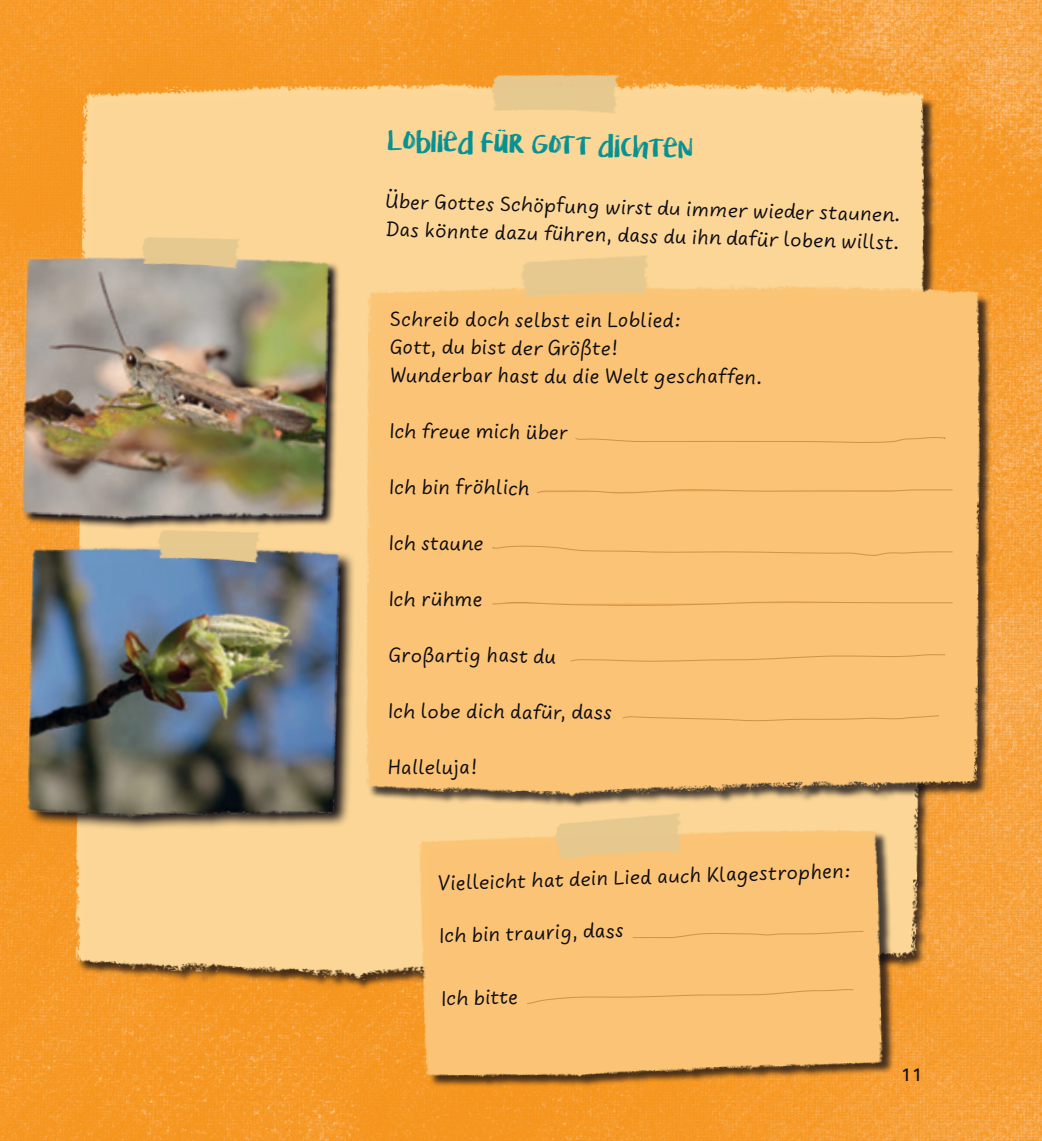
<style>
.page{position:relative;width:1042px;height:1141px;background:#fff}
.page>*{position:absolute;margin:0;border:0;box-sizing:border-box;transform-origin:0 0}
.t1{font:23.62px/28.2px "Uberhand Text Pro";letter-spacing:.005em;color:#0e0c14}
.t2{font:23.62px "KG Lifeis Messy";color:#079192}
.t3{font:19.25px "Sonus";color:#0e0c14}
</style>
<div class="page">
<img style="left:0;top:0;width:1042px;height:1141px">
<img style="left:51px;top:41px;width:910px;height:975px">
<img style="left:369px;top:818px;width:530px;height:278px">
<img style="left:485px;top:818px;width:304px;height:77px">
<img style="left:11px;top:247px;width:326px;height:282px">
<img style="left:133px;top:223px;width:117px;height:62px">
<svg style="left:26px;top:546px;width:330px;height:286px;background:#edc381"></svg>
<img style="left:16px;top:537px;width:331px;height:289px">
<img style="left:143px;top:511px;width:129px;height:68px">
<svg style="left:632px;top:930px;width:232px;height:8px;background:#f4bd6f"></svg>
<svg style="left:526px;top:989px;width:328px;height:15px;background:#f6bf72"></svg>
<img style="left:478px;top:59px;width:146px;height:77px">
<img style="left:349px;top:269px;width:663px;height:549px">
<img style="left:498px;top:242px;width:161px;height:68px">
<svg style="left:536px;top:489px;width:417px;height:7px;background:#f2bb6d"></svg>
<svg style="left:491px;top:545px;width:462px;height:11px;background:#f5be71"></svg>
<svg style="left:491px;top:600px;width:462px;height:7px;background:#f2ba6d"></svg>
<svg style="left:570px;top:653px;width:376px;height:9px;background:#f4bd70"></svg>
<svg style="left:621px;top:714px;width:319px;height:8px;background:#f4bd6f"></svg>
<svg style="left:574px;top:437px;width:372px;height:8px;background:#f4bd6f"></svg>
<p class="t2" style="left:388px;top:121px;width:307px;rotate:2deg">Loblied für Gott dichten</p>
<p class="t1" style="left:386px;top:184px;width:517px;rotate:2deg">Über Gottes Schöpfung wirst du immer wieder staunen.<br>Das könnte dazu führen, dass du ihn dafür loben willst.</p>
<p class="t1" style="left:390px;top:305px;width:374px">Schreib doch selbst ein Loblied:<br>Gott, du bist der Größte!<br>Wunderbar hast du die Welt geschaffen.</p>
<p class="t1" style="left:390px;top:416px;width:180px">Ich freue mich über</p>
<p class="t1" style="left:389px;top:472px;width:142px">Ich bin fröhlich</p>
<p class="t1" style="left:389px;top:528px;width:96px">Ich staune</p>
<p class="t1" style="left:389px;top:584px;width:95px">Ich rühme</p>
<p class="t1" style="left:389px;top:640px;width:169px">Großartig hast du</p>
<p class="t1" style="left:388px;top:696px;width:225px">Ich lobe dich dafür, dass</p>
<p class="t1" style="left:388px;top:752px;width:90px">Halleluja!</p>
<p class="t1" style="left:437px;top:869px;width:415px;rotate:-2deg">Vielleicht hat dein Lied auch Klagestrophen:</p>
<p class="t1" style="left:439px;top:921px;width:186px;rotate:-2deg">Ich bin traurig, dass</p>
<p class="t1" style="left:441px;top:984px;width:78px;rotate:-2deg">Ich bitte</p>
<p class="t3" style="left:901px;top:1062px;width:23px">11</p>
</div>
